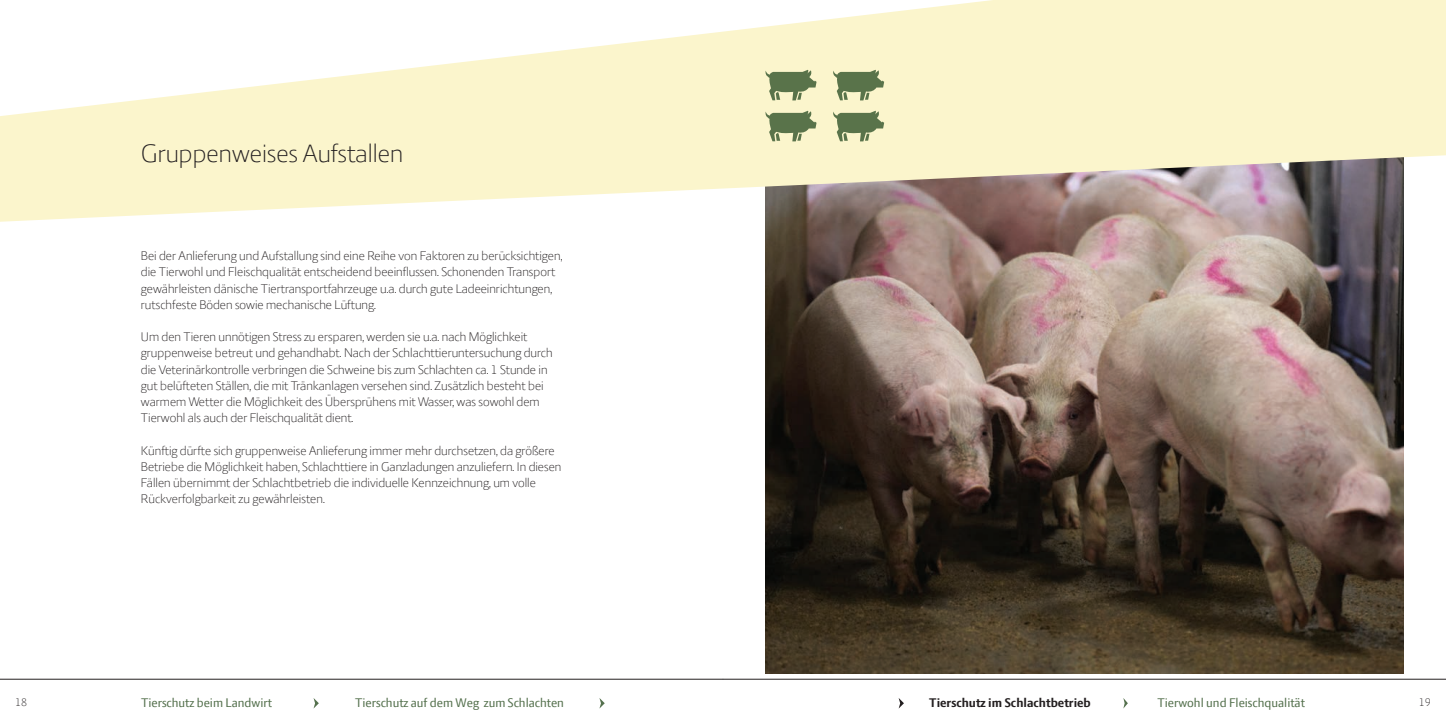
<style>
.page{position:relative;width:1446px;height:723px;background:#fff}
.page>*{position:absolute;margin:0;border:0;box-sizing:border-box;transform-origin:0 0}
.Side_overskrift_ligh{font:300 27px "LF Press Sans";color:#231f20}
.t1{font:300 13.5px/16.2px "LF Press Sans";color:#231f20}
.t2{font:13.5px "LF Press Sans";color:#55714e}
.Overskrift{font:700 13.5px "LF Press Sans";color:#231f20}
.t3{font:300 12px "LF Press Sans";color:#231f20}
</style>
<div class="page">
<hr style="left:0;top:679px;width:723px;height:1px;background:#231f20">
<hr style="left:723px;top:679px;width:723px;height:1px;background:#231f20">
<svg style="left:0;top:32px;width:723px;height:190px;fill:#fbf5cc"></svg>
<svg style="left:313px;top:698px;width:6px;height:10px"></svg>
<svg style="left:599px;top:698px;width:6px;height:10px"></svg>
<svg style="left:1123px;top:698px;width:5px;height:10px"></svg>
<svg style="left:898px;top:698px;width:6px;height:10px"></svg>
<img style="left:765px;top:188px;width:638px;height:486px">
<svg style="left:723px;top:0;width:723px;height:188px;fill:#fbf5cc"></svg>
<svg style="left:764px;top:111px;width:52px;height:30px"></svg>
<svg style="left:764px;top:70px;width:52px;height:30px"></svg>
<svg style="left:832px;top:111px;width:52px;height:30px"></svg>
<svg style="left:832px;top:70px;width:52px;height:30px"></svg>
<p class="Side_overskrift_ligh" style="left:141px;top:137px;width:264px">Gruppenweises Aufstallen</p>
<p class="t1" style="left:141px;top:247px;width:423px">Bei der Anlieferung und Aufstallung sind eine Reihe von Faktoren zu berücksichtigen, die Tierwohl und Fleischqualität entscheidend beeinflussen. Schonenden Transport gewährleisten dänische Tiertransportfahrzeuge u.a. durch gute Ladeeinrichtungen, rutschfeste Böden sowie mechanische Lüftung.</p>
<p class="t1" style="left:141px;top:328px;width:413px">Um den Tieren unnötigen Stress zu ersparen, werden sie u.a. nach Möglichkeit gruppenweise betreut und gehandhabt. Nach der Schlachttieruntersuchung durch die Veterinärkontrolle verbringen die Schweine bis zum Schlachten ca. 1 Stunde in gut belüfteten Ställen, die mit Tränkanlagen versehen sind. Zusätzlich besteht bei warmem Wetter die Möglichkeit des Übersprühens mit Wasser, was sowohl dem Tierwohl als auch der Fleischqualität dient.</p>
<p class="t1" style="left:141px;top:442px;width:422px">Künftig dürfte sich gruppenweise Anlieferung immer mehr durchsetzen, da größere Betriebe die Möglichkeit haben, Schlachttiere in Ganzladungen anzuliefern. In diesen Fällen übernimmt der Schlachtbetrieb die individuelle Kennzeichnung, um volle Rückverfolgbarkeit zu gewährleisten.</p>
<p class="t3" style="left:15px;top:695px;width:13px">18</p>
<p class="t2" style="left:141px;top:694px;width:132px">Tierschutz beim Landwirt</p>
<p class="t2" style="left:355px;top:694px;width:210px">Tierschutz auf dem Weg zum Schlachten</p>
<p class="Overskrift" style="left:929px;top:695px;width:163px">Tierschutz im Schlachtbetrieb</p>
<p class="t2" style="left:1157px;top:694px;width:149px">Tierwohl und Fleischqualität</p>
<p class="t3" style="left:1418px;top:695px;width:13px">19</p>
</div>
